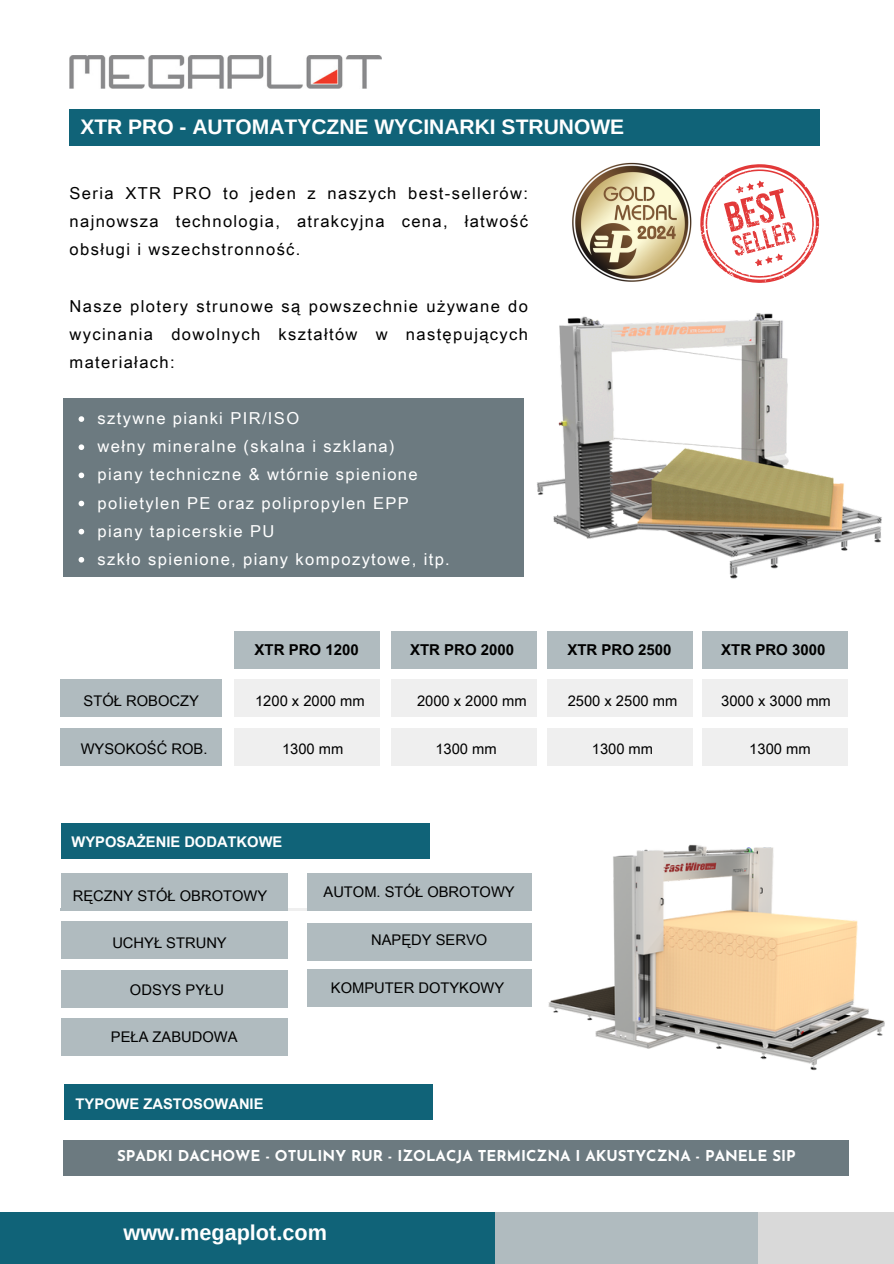
<style>
.page{position:relative;width:894px;height:1264px;background:#fff}
.page>*{position:absolute;margin:0;border:0;box-sizing:border-box;transform-origin:0 0}
.t1{font:700 21.6px "Arimo";color:#fff}
.t2{font:700 21px "Arimo";color:#fff}
.t3{font:16.5px/28.2px "Arial Unicode MS";letter-spacing:.085em;color:#000;text-align:justify}
.t4{font:16.5px "Arial Unicode MS";letter-spacing:.085em;color:#fff}
.t5{font:700 15px "Josefin Sans";color:#fff}
.t6{font:700 15px "Arial Unicode MS";color:#000}
.t7{font:14.7px "Arial Unicode MS";color:#000}
.t8{font:700 14.7px "Arial Unicode MS";color:#fff}
</style>
<div class="page">
<div style="left:61px;top:679px;width:161px;height:37px;background:#b0bbbf"></div>
<div style="left:61px;top:728px;width:161px;height:37px;background:#b0bbbf"></div>
<div style="left:234px;top:631px;width:145px;height:37px;background:#b0bbbf"></div>
<div style="left:234px;top:679px;width:145px;height:37px;background:#efefef"></div>
<div style="left:234px;top:728px;width:145px;height:37px;background:#efefef"></div>
<div style="left:391px;top:631px;width:145px;height:37px;background:#b0bbbf"></div>
<div style="left:391px;top:679px;width:145px;height:37px;background:#efefef"></div>
<div style="left:391px;top:728px;width:145px;height:37px;background:#efefef"></div>
<div style="left:547px;top:631px;width:145px;height:37px;background:#b0bbbf"></div>
<div style="left:547px;top:679px;width:145px;height:37px;background:#efefef"></div>
<div style="left:547px;top:728px;width:145px;height:37px;background:#efefef"></div>
<div style="left:702px;top:631px;width:145px;height:37px;background:#b0bbbf"></div>
<div style="left:702px;top:679px;width:145px;height:37px;background:#efefef"></div>
<div style="left:702px;top:728px;width:145px;height:37px;background:#efefef"></div>
<div style="left:63px;top:398px;width:461px;height:178px;background:#6c7a80"></div>
<svg style="left:79px;top:416px;width:5px;height:6px"></svg>
<svg style="left:79px;top:444px;width:5px;height:6px"></svg>
<svg style="left:79px;top:472px;width:5px;height:6px"></svg>
<svg style="left:79px;top:500px;width:5px;height:6px"></svg>
<svg style="left:79px;top:529px;width:5px;height:5px"></svg>
<svg style="left:79px;top:557px;width:5px;height:5px"></svg>
<div style="left:61px;top:873px;width:226px;height:37px;background:#b0bbbf"></div>
<div style="left:61px;top:921px;width:226px;height:37px;background:#b0bbbf"></div>
<div style="left:61px;top:969px;width:226px;height:38px;background:#b0bbbf"></div>
<div style="left:61px;top:1018px;width:226px;height:37px;background:#b0bbbf"></div>
<div style="left:61px;top:823px;width:368px;height:36px;background:#106378"></div>
<div style="left:64px;top:1084px;width:368px;height:36px;background:#106378"></div>
<div style="left:64px;top:1140px;width:784px;height:36px;background:#6c7a80"></div>
<div style="left:306px;top:872px;width:225px;height:38px;background:#b0bbbf"></div>
<div style="left:306px;top:923px;width:225px;height:37px;background:#b0bbbf"></div>
<div style="left:306px;top:968px;width:225px;height:38px;background:#b0bbbf"></div>
<img style="left:499px;top:313px;width:383px;height:266px">
<img style="left:496px;top:844px;width:389px;height:227px">
<div style="left:69px;top:109px;width:750px;height:37px;background:#106378"></div>
<img style="left:69px;top:55px;width:312px;height:34px">
<div style="left:0;top:1212px;width:495px;height:51px;background:#106378"></div>
<div style="left:495px;top:1212px;width:263px;height:51px;background:#b0bbbf"></div>
<div style="left:758px;top:1212px;width:135px;height:51px;background:#d9d9d9"></div>
<svg style="left:700px;top:164px;width:119px;height:119px"></svg>
<img style="left:572px;top:162px;width:120px;height:120px">
<p class="t2" style="left:80px;top:115px;width:545px">XTR PRO - AUTOMATYCZNE WYCINARKI STRUNOWE</p>
<h4 class="t3" style="left:70px;top:178px;width:460px">Seria XTR PRO to jeden z naszych best-sellerów: najnowsza technologia, atrakcyjna cena, łatwość obsługi i wszechstronność.</h4>
<p class="t3" style="left:70px;top:291px;width:460px">Nasze plotery strunowe są powszechnie używane do wycinania dowolnych kształtów w następujących materiałach:</p>
<p class="t4" style="left:98px;top:406px;width:203px">sztywne pianki PIR/ISO</p>
<p class="t4" style="left:98px;top:434px;width:298px">wełny mineralne (skalna i szklana)</p>
<p class="t4" style="left:98px;top:463px;width:321px">piany techniczne &amp; wtórnie spienione</p>
<p class="t4" style="left:98px;top:491px;width:313px">polietylen PE oraz polipropylen EPP</p>
<p class="t4" style="left:98px;top:519px;width:178px">piany tapicerskie PU</p>
<p class="t4" style="left:98px;top:547px;width:353px">szkło spienione, piany kompozytowe, itp.</p>
<p class="t7" style="left:84px;top:690px;width:117px">STÓŁ ROBOCZY</p>
<p class="t7" style="left:81px;top:737px;width:128px">WYSOKOŚĆ ROB.</p>
<h3 class="t6" style="left:254px;top:638px;width:106px">XTR PRO 1200</h3>
<h3 class="t6" style="left:410px;top:638px;width:106px">XTR PRO 2000</h3>
<h3 class="t6" style="left:567px;top:638px;width:106px">XTR PRO 2500</h3>
<h3 class="t6" style="left:721px;top:638px;width:106px">XTR PRO 3000</h3>
<h6 class="t7" style="left:255px;top:690px;width:111px">1200 x 2000 mm</h6>
<p class="t7" style="left:417px;top:690px;width:111px">2000 x 2000 mm</p>
<p class="t7" style="left:567px;top:690px;width:111px">2500 x 2500 mm</p>
<p class="t7" style="left:721px;top:690px;width:111px">3000 x 3000 mm</p>
<p class="t7" style="left:282px;top:737px;width:63px">1300 mm</p>
<p class="t7" style="left:435px;top:737px;width:63px">1300 mm</p>
<p class="t7" style="left:591px;top:737px;width:63px">1300 mm</p>
<p class="t7" style="left:749px;top:737px;width:63px">1300 mm</p>
<h5 class="t8" style="left:71px;top:831px;width:212px">WYPOSAŻENIE DODATKOWE</h5>
<p class="t7" style="left:73px;top:884px;width:196px">RĘCZNY STÓŁ OBROTOWY</p>
<h5 class="t7" style="left:112px;top:932px;width:116px">UCHYŁ STRUNY</h5>
<h5 class="t7" style="left:130px;top:979px;width:95px">ODSYS PYŁU</h5>
<h5 class="t7" style="left:111px;top:1026px;width:128px">PEŁA ZABUDOWA</h5>
<h5 class="t8" style="left:75px;top:1093px;width:189px">TYPOWE ZASTOSOWANIE</h5>
<h6 class="t7" style="left:323px;top:880px;width:193px">AUTOM. STÓŁ OBROTOWY</h6>
<p class="t7" style="left:371px;top:929px;width:118px">NAPĘDY SERVO</p>
<p class="t7" style="left:331px;top:977px;width:175px">KOMPUTER DOTYKOWY</p>
<p class="t5" style="left:117px;top:1149px;width:680px">SPADKI DACHOWE - OTULINY RUR - IZOLACJA TERMICZNA I AKUSTYCZNA - PANELE SIP</p>
<p class="t1" style="left:124px;top:1220px;width:205px">www.megaplot.com</p>
</div>
